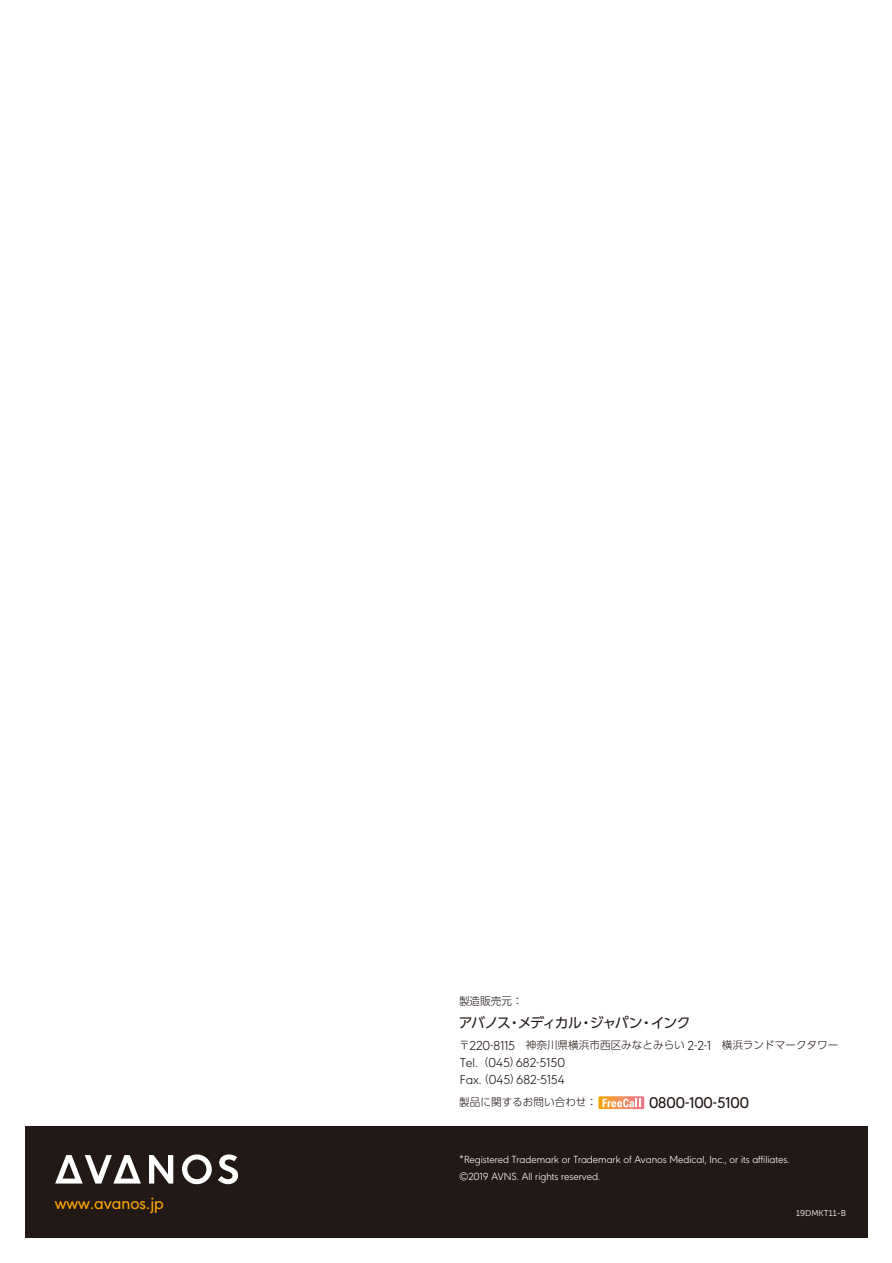
<style>
.page{position:relative;width:892px;height:1263px;background:#fff}
.page>*{position:absolute;margin:0;border:0;box-sizing:border-box;transform-origin:0 0}
.t1{font:500 17.55px "Avanos Sans";color:#f5a200}
.t2{font:500 16.2px "Avanos Sans";color:#221815}
.t3{font:13.8px "UD Shin Go Pro";letter-spacing:-.08em;color:#221815}
.t4{font:300 13.5px/17px "Avanos Sans";color:#221815}
.t5{font:300 10.8px/17px "Avanos Sans";color:#fff}
.t6{font:300 10.65px "UD Shin Go Pro";color:#221815}
.t7{font:8.55px "Museo Sans 300";color:#fff}
.s1{font-family:"Avanos Sans";font-size:13.5px}
.s2{font-family:"UD Shin Go Pro";font-size:10.65px}
</style>
<div class="page">
<div style="left:26px;top:1126px;width:842px;height:111px;background:#221815"></div>
<svg style="left:598px;top:1096px;width:46px;height:13px"></svg>
<svg style="left:55px;top:1155px;width:86px;height:28px"></svg>
<svg style="left:149px;top:1155px;width:24px;height:28px"></svg>
<svg style="left:182px;top:1154px;width:30px;height:30px"></svg>
<svg style="left:218px;top:1154px;width:20px;height:30px"></svg>
<h1 class="t1" style="left:55px;top:1190px;width:110px">www.avanos.jp</h1>
<p class="t6" style="left:459px;top:992px;width:65px">製造販売元：</p>
<p class="t3" style="left:459px;top:1011px;width:233px">アバノス・メディカル・ジャパン・インク</p>
<p class="t6" style="left:459px;top:1037px;width:381px">〒<span class="s1">220-8115</span>　神奈川県横浜市西区みなとみらい <span class="s1">2-2-1</span>　横浜ランドマークタワー</p>
<p class="t4" style="left:460px;top:1053px;width:107px">Tel. <span class="s2">（</span>045<span class="s2">）</span>682-5150<br>Fax.<span class="s2">（</span>045<span class="s2">）</span>682-5154</p>
<p class="t6" style="left:459px;top:1093px;width:139px">製品に関するお問い合わせ：</p>
<h2 class="t2" style="left:649px;top:1091px;width:102px">0800-100-5100</h2>
<p class="t5" style="left:459px;top:1150px;width:332px">*Registered Trademark or Trademark of Avanos Medical, Inc., or its affiliates. ©2019 AVNS. All rights reserved.</p>
<p class="t7" style="left:796px;top:1208px;width:52px">19DMKT11-B</p>
</div>
